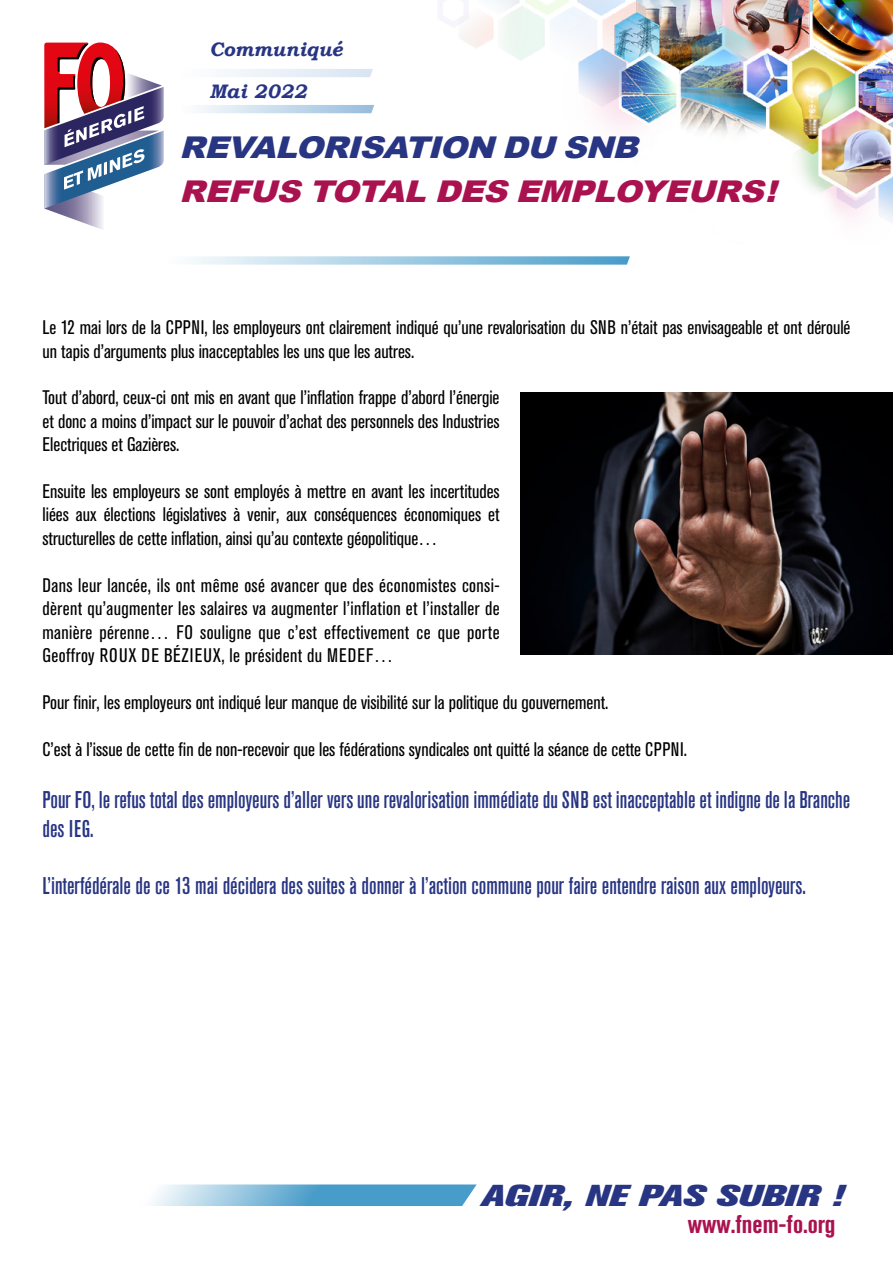
<style>
.page{position:relative;width:893px;height:1263px;background:#fff}
.page>*{position:absolute;margin:0;border:0;box-sizing:border-box;transform-origin:0 0}
.t1{font:italic 900 30px "Arial";color:#aa124f;scale:1.1 1}
.t2{font:italic 900 30px "Arial";color:#283583;scale:1.1 1}
.t3{font:italic 800 30px "Akzidenz Grotesk Pro";color:#283583;scale:1.4 1}
.t4{font:700 condensed 25.5px "Akzidenz Grotesk Pro";color:#aa124f}
.t5{font:500 condensed 24px/28.8px "Akzidenz Grotesk Pro";color:#283583}
.t6{font:condensed 19.5px/23.4px "Akzidenz Grotesk Pro";color:#000;text-align:justify}
.t7{font:italic 700 19.5px/42px "Bookman Old Style";color:#283583}
</style>
<div class="page">
<svg style="left:151px;top:1184px;width:326px;height:22px;background:#7cb8d8"></svg>
<img style="left:97px;top:0;width:796px;height:223px">
<svg style="left:44px;top:43px;width:120px;height:186px"></svg>
<svg style="left:179px;top:69px;width:194px;height:8px"></svg>
<svg style="left:179px;top:105px;width:195px;height:8px"></svg>
<svg style="left:190px;top:256px;width:440px;height:9px;background:#a6cee4"></svg>
<img style="left:521px;top:392px;width:372px;height:263px">
<p class="t7" style="left:210px;top:29px;width:134px">Communiqué<br>Mai 2022</p>
<h1 class="t2" style="left:179px;top:125px;width:429px">REVALORISATION DU SNB</h1>
<h1 class="t1" style="left:179px;top:170px;width:554px">REFUS TOTALDES EMPLOYEURS!</h1>
<p class="t6" style="left:43px;top:315px;width:809px">Le 12 mai lors de la CPPNI, les employeurs ont clairement indiqué qu’une revalorisation du SNB n’était pas envisageable et ont déroulé un tapis d’arguments plus inacceptables les uns que les autres.</p>
<p class="t6" style="left:43px;top:385px;width:459px">Tout d’abord, ceux-ci ont mis en avant que l’inflation frappe d’abord l’énergie et donc a moins d’impact sur le pouvoir d’achat des personnels des Industries Electriques et Gazières.</p>
<p class="t6" style="left:43px;top:479px;width:459px">Ensuite les employeurs se sont employés à mettre en avant les incertitudes liées aux élections législatives à venir, aux conséquences économiques et structurelles de cette inflation, ainsi qu’au contexte géopolitique…</p>
<p class="t6" style="left:43px;top:573px;width:459px">Dans leur lancée, ils ont même osé avancer que des économistes consi&shy;dèrent qu’augmenter les salaires va augmenter l’inflation et l’installer de manière pérenne… FO souligne que c’est effectivement ce que porte Geoffroy ROUX DE BÉZIEUX, le président du MEDEF…</p>
<p class="t6" style="left:43px;top:690px;width:567px">Pour finir, les employeurs ont indiqué leur manque de visibilité sur la politique du gouvernement.</p>
<p class="t6" style="left:43px;top:736px;width:646px">C’est à l’issue de cette fin de non-recevoir que les fédérations syndicales ont quitté la séance de cette CPPNI.</p>
<p class="t5" style="left:43px;top:784px;width:809px">Pour FO, le refus total des employeurs d’aller vers une revalorisation immédiate du SNB est inacceptable et indigne de la Branche des IEG.</p>
<p class="t5" style="left:43px;top:871px;width:765px">L’interfédérale de ce 13 mai décidera des suites à donner à l’action commune pour faire entendre raison aux employeurs.</p>
<h1 class="t3" style="left:481px;top:1176px;width:260px">AGIR, NE PAS SUBIR !</h1>
<h2 class="t4" style="left:688px;top:1208px;width:149px">www.fnem-fo.org</h2>
</div>
